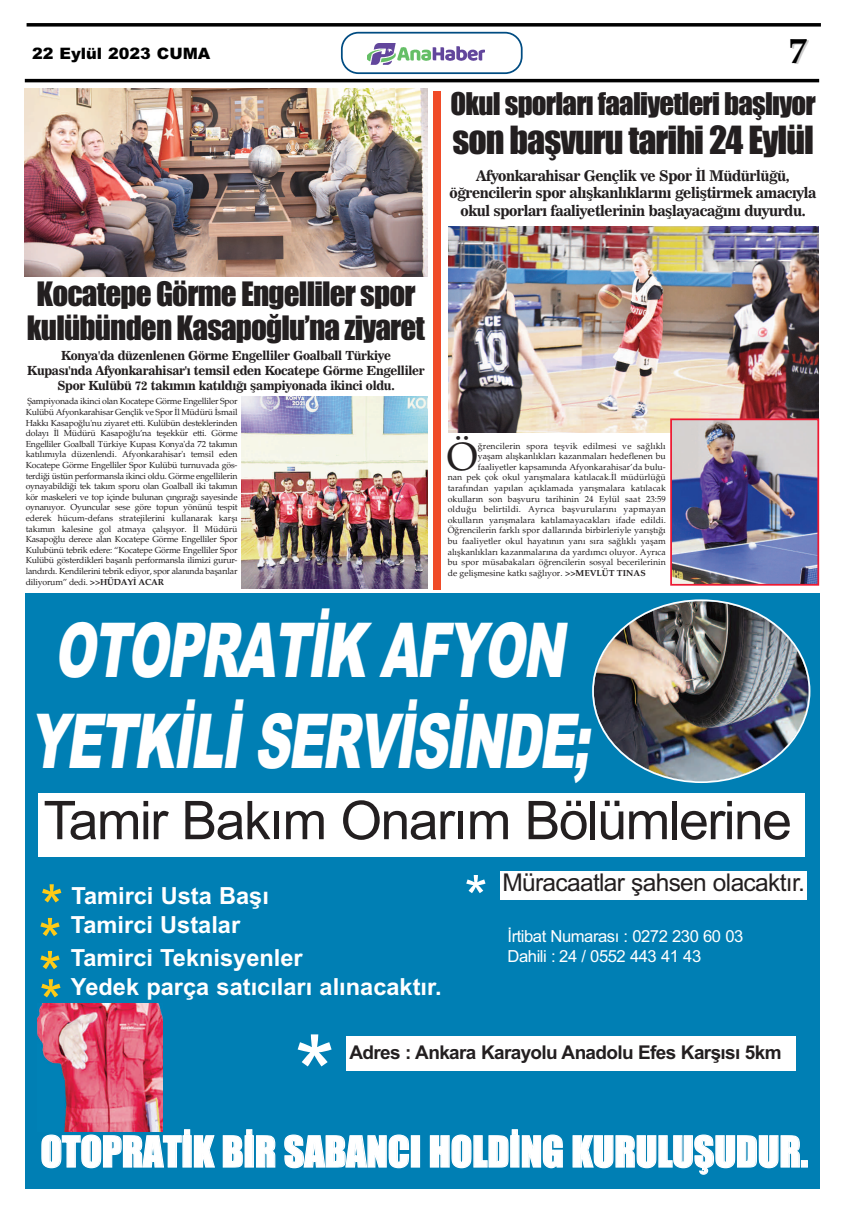
<style>
.page{position:relative;width:844px;height:1216px;background:#fff}
.page>*{position:absolute;margin:0;border:0;box-sizing:border-box;transform-origin:0 0}
.t1{font:105.17px "Arial";color:#fff}
.t2{font:900 75.77px/90.9px "Arial";color:#fff;text-align:center;scale:.65 1}
.t3{font:59.76px "Arial";color:#fecb16}
.t4{font:59.76px "Arial";color:#fff}
.t5{font:53.46px "Arial";letter-spacing:-.03em;color:#231f20}
.t6{font:39.55px "Impact";color:#fff}
.t7{font:39.29px "Palatino";color:#231f20}
.t8{font:700 36.57px "Palatino";color:#000}
.t9{font:35.88px "Impact";letter-spacing:-.025em;color:#231f20}
.t10{font:31.06px/33.8px "Impact";letter-spacing:-.025em;color:#231f20;text-align:center}
.t11{font:28.88px "Impact";letter-spacing:-.025em;color:#231f20}
.t12{font:24.5px "Arial";letter-spacing:-.03em;color:#231f20}
.t13{font:700 23.54px/33.2px "Arial";color:#fff}
.t14{font:700 18.99px "Arial";letter-spacing:-.035em;color:#231f20}
.t15{font:16.62px/19.9px "Arial";letter-spacing:-.03em;color:#fff}
.t16{font:900 15.75px "Arial";color:#000}
.t17{font:14.61px/17.6px "News 706 BT Bold C";letter-spacing:-.025em;color:#231f20;text-align:center}
.t18{font:12.42px/15px "News 706 BT Bold C";letter-spacing:-.02em;color:#231f20;text-align:center}
.t19{font:8.75px/10.6px "Palatino";color:#231f20;text-align:justify}
.t20{font:8.75px "Palatino";letter-spacing:.02em;color:#231f20}
.s1{font-weight:700}
</style>
<div class="page">
<svg style="left:27px;top:23px;width:793px;height:4px;background:#1f1f1f"></svg>
<hr style="left:25px;top:79px;width:794px;height:3px;background:#000">
<svg style="left:341px;top:32px;width:181px;height:42px"></svg>
<img style="left:367px;top:41px;width:117px;height:26px">
<div style="left:25px;top:593px;width:794px;height:595px;background:#007fb4"></div>
<div style="left:38px;top:793px;width:766px;height:64px;background:#fff"></div>
<div style="left:500px;top:871px;width:307px;height:28px;background:#fff"></div>
<div style="left:347px;top:1036px;width:448px;height:34px;background:#fff"></div>
<img style="left:592px;top:599px;width:218px;height:184px">
<img style="left:37px;top:1003px;width:126px;height:128px">
<img style="left:25px;top:88px;width:402px;height:188px">
<img style="left:242px;top:396px;width:185px;height:192px">
<div style="left:433px;top:91px;width:7px;height:498px;background:#f04b28"></div>
<img style="left:448px;top:227px;width:369px;height:205px">
<img style="left:673px;top:421px;width:143px;height:161px">
<div style="left:670px;top:418px;width:149px;height:167px;border:2px solid #ed1a33"></div>
<h3 class="t16" style="left:32px;top:44px;width:179px">22 Eylül 2023 CUMA</h3>
<h3 class="t8" style="left:788px;top:28px;width:20px">7</h3>
<h3 class="t11" style="left:450px;top:88px;width:367px">Okul sporları faaliyetleri başlıyor</h3>
<h3 class="t9" style="left:452px;top:121px;width:363px">son başvuru tarihi 24 Eylül</h3>
<h3 class="t17" style="left:449px;top:167px;width:368px">Afyonkarahisar Gençlik ve Spor İl Müdürlüğü, öğrencilerin spor alışkanlıklarını geliştirmek amacıyla okul sporları faaliyetlerinin başlayacağını duyurdu.</h3>
<h3 class="t10" style="left:27px;top:278px;width:399px">Kocatepe Görme Engelliler spor kulübünden Kasapoğlu’na ziyaret</h3>
<h3 class="t18" style="left:27px;top:348px;width:399px">Konya'da düzenlenen Görme Engelliler Goalball Türkiye<br>Kupası'nda Afyonkarahisar'ı temsil eden Kocatepe Görme Engelliler<br>Spor Kulübü 72 takımın katıldığı şampiyonada ikinci oldu.</h3>
<p class="t19" style="left:26px;top:396px;width:213px">Şampiyonada ikinci olan Kocatepe Görme Engelliler Spor Kulübü Afyonkarahisar Gençlik ve Spor İl Müdürü İsmail Hakkı Kasapoğlu'nu ziyaret etti. Kulübün desteklerinden dolayı İl Müdürü Kasapoğlu’na teşekkür etti. Görme Engelliler Goalball Türkiye Kupası Konya'da 72 takımın katılımıyla düzenlendi. Afyonkarahisar'ı temsil eden Kocatepe Görme Engelliler Spor Kulübü turnuvada gös&shy;terdiği üstün performansla ikinci oldu. Görme engellilerin oynayabildiği tek takım sporu olan Goalball iki takımın kör maskeleri ve top içinde bulunan çıngırağı sayesinde oynanıyor. Oyuncular sese göre topun yönünü tespit ederek hücum-defans stratejilerini kullanarak karşı takımın kalesine gol atmaya çalışıyor. İl Müdürü Kasapoğlu derece alan Kocatepe Görme Engelliler Spor Kulubünü tebrik edere: “Kocatepe Görme Engelliler Spor Kulübü gösterdikleri başarılı performansla ilimizi gurur&shy;landırdı. Kendilerini tebrik ediyor, spor alanında başarılar diliyorum” dedi. <span class="s1">&gt;&gt;HÜDAYİ ACAR</span></p>
<h3 class="t7" style="left:447px;top:433px;width:32px">Ö</h3>
<p class="t19" style="left:477px;top:440px;width:189px">ğrencilerin spora teşvik edilmesi ve sağlıklı</p>
<p class="t19" style="left:477px;top:451px;width:189px">yaşam alışkanlıkları kazanmaları hedeflenen bu</p>
<p class="t19" style="left:477px;top:461px;width:189px">faaliyetler kapsamında Afyonkarahisar’da bulu-</p>
<p class="t19" style="left:447px;top:472px;width:219px">nan pek çok okul yarışmalara katılacak.İl müdürlüğü</p>
<p class="t19" style="left:447px;top:482px;width:220px">tarafından yapılan açıklamada yarışmalara katılacak</p>
<p class="t19" style="left:447px;top:493px;width:219px">okulların son başvuru tarihinin 24 Eylül saat 23:59</p>
<p class="t20" style="left:447px;top:504px;width:219px">olduğu belirtildi. Ayrıca başvurularını yapmayan</p>
<p class="t19" style="left:447px;top:514px;width:219px">okulların yarışmalara katılamayacakları ifade edildi.</p>
<p class="t19" style="left:447px;top:525px;width:219px">Öğrencilerin farklı spor dallarında birbirleriyle yarıştığı</p>
<p class="t19" style="left:447px;top:535px;width:219px">bu faaliyetler okul hayatının yanı sıra sağlıklı yaşam</p>
<p class="t19" style="left:447px;top:546px;width:219px">alışkanlıkları kazanmalarına da yardımcı oluyor. Ayrıca</p>
<p class="t19" style="left:447px;top:557px;width:219px">bu spor müsabakaları öğrencilerin sosyal becerilerinin</p>
<p class="t19" style="left:447px;top:567px;width:199px">de gelişmesine katkı sağlıyor. <span class="s1">&gt;&gt;MEVLÜT TINAS</span></p>
<h2 class="t2" style="left:29px;top:605px;width:884px">OTOPRATİK AFYON<br>YETKİLİ SERVİSİNDE;</h2>
<h3 class="t5" style="left:43px;top:789px;width:749px">Tamir Bakım Onarım Bölümlerine</h3>
<h3 class="t12" style="left:502px;top:868px;width:304px">Müracaatlar şahsen olacaktır.</h3>
<h3 class="t4" style="left:464px;top:862px;width:25px">*</h3>
<h3 class="t3" style="left:40px;top:872px;width:25px">*</h3>
<h3 class="t13" style="left:71px;top:878px;width:199px">Tamirci Usta Başı</h3>
<h3 class="t3" style="left:38px;top:905px;width:25px">*</h3>
<h3 class="t3" style="left:38px;top:938px;width:25px">*</h3>
<h3 class="t3" style="left:39px;top:967px;width:25px">*</h3>
<h3 class="t13" style="left:71px;top:908px;width:233px">Tamirci Ustalar<br>Tamirci Teknisyenler</h3>
<h3 class="t15" style="left:507px;top:926px;width:237px">İrtibat Numarası : 0272 230 60 03<br>Dahili : 24 / 0552 443 41 43</h3>
<h3 class="t13" style="left:71px;top:970px;width:372px">Yedek parça satıcıları alınacaktır.</h3>
<h1 class="t1" style="left:294px;top:1013px;width:42px">*</h1>
<h3 class="t14" style="left:349px;top:1040px;width:433px">Adres : Ankara Karayolu Anadolu Efes Karşısı 5km</h3>
<h3 class="t6" style="left:41px;top:1130px;width:768px">OTOPRATİK BİR SABANCI HOLDİNG KURULUŞUDUR.</h3>
</div>
